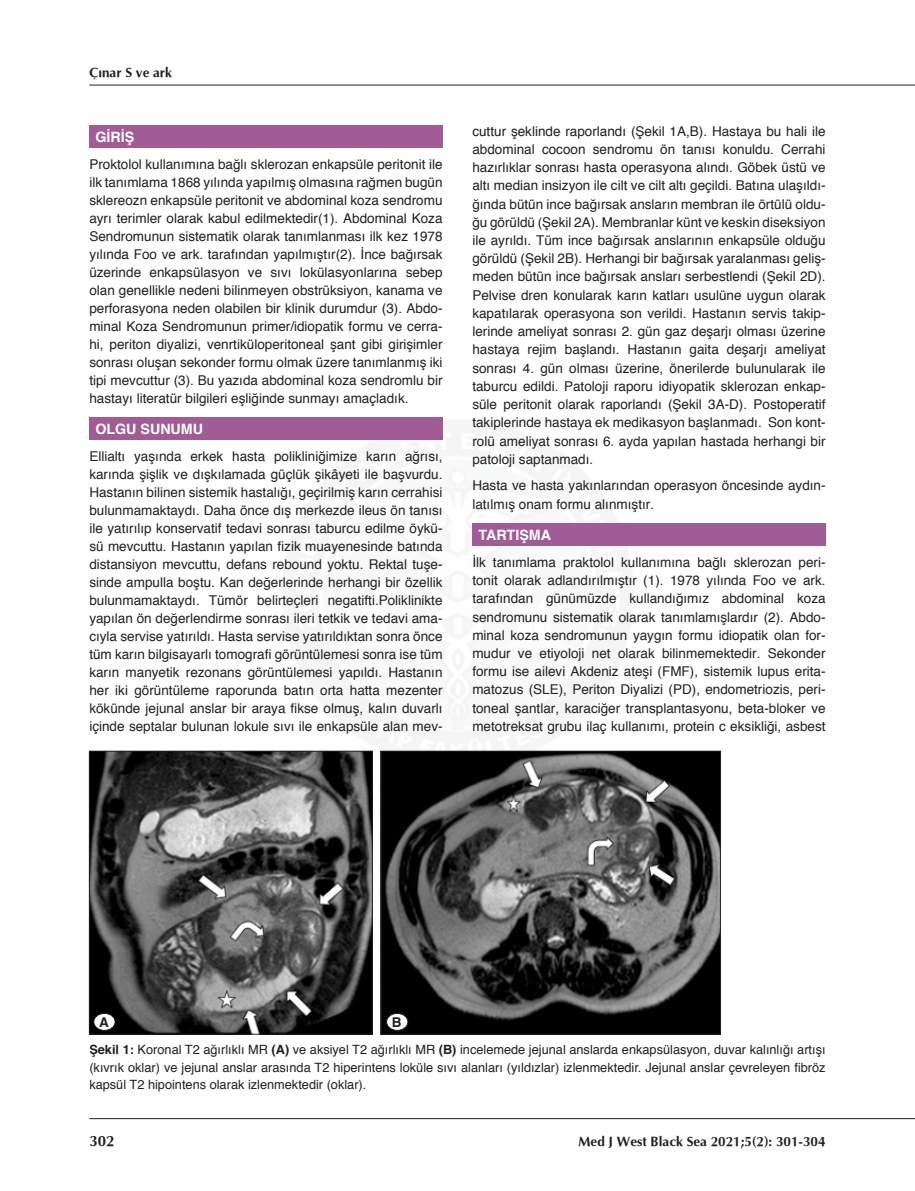
<style>
.page{position:relative;width:915px;height:1191px;background:#fff}
.page>*{position:absolute;margin:0;border:0;box-sizing:border-box;transform-origin:0 0}
.t1{font:700 15px "Optima";color:#231f20}
.t2{font:700 14.25px "Helvetica";color:#fff}
.t3{font:13.5px/18px "Helvetica";color:#231f20;text-align:justify}
.t4{font:700 13.5px "Optima";color:#231f20}
.t5{font:700 13.5px "Helvetica";color:#231f20}
.t6{font:12.75px/17.2px "Helvetica";color:#231f20;text-align:justify}
.s1{font-weight:700}
</style>
<div class="page">
<hr style="left:89px;top:85px;width:825px;height:1px;background:#231f20">
<hr style="left:89px;top:1118px;width:825px;height:1px;background:#231f20">
<div style="left:89px;top:125px;width:353px;height:23px;background:#a15b95"></div>
<div style="left:89px;top:417px;width:353px;height:23px;background:#a15b95"></div>
<div style="left:472px;top:523px;width:353px;height:23px;background:#a15b95"></div>
<img style="left:382px;top:753px;width:336px;height:279px">
<div style="left:380px;top:751px;width:340px;height:283px;border:1px solid #231f20"></div>
<img style="left:91px;top:753px;width:279px;height:279px">
<div style="left:89px;top:751px;width:283px;height:283px;border:1px solid #231f20"></div>
<div style="left:94px;top:1013px;width:21px;height:17px;background:#fff;border-radius:50%"></div>
<div style="left:94px;top:1013px;width:21px;height:17px;border:1px solid #231f20;border-radius:50%"></div>
<div style="left:386px;top:1013px;width:22px;height:17px;background:#fff;border-radius:50%"></div>
<div style="left:386px;top:1013px;width:22px;height:17px;border:1px solid #231f20;border-radius:50%"></div>
<p class="t4" style="left:89px;top:64px;width:84px">Çınar S ve ark</p>
<p class="t2" style="left:95px;top:126px;width:40px">GİRİŞ</p>
<p class="t3" style="left:89px;top:155px;width:354px">Proktolol kullanımına bağlı sklerozan enkapsüle peritonit ile ilk tanımlama 1868 yılında yapılmış olmasına rağmen bugün sklereozn enkapsüle peritonit ve abdominal koza sendromu ayrı terimler olarak kabul edilmektedir(1). Abdominal Koza Sendromunun sistematik olarak tanımlanması ilk kez 1978 yılında Foo ve ark. tarafından yapılmıştır(2). İnce bağırsak üzerinde enkapsülasyon ve sıvı lokülasyonlarına sebep olan genellikle nedeni bilinmeyen obstrüksiyon, kanama ve perforasyona neden olabilen bir klinik durumdur (3). Abdo&shy;minal Koza Sendromunun primer/idiopatik formu ve cerra&shy;hi, periton diyalizi, venrtiküloperitoneal şant gibi girişimler sonrası oluşan sekonder formu olmak üzere tanımlanmış iki tipi mevcuttur (3). Bu yazıda abdominal koza sendromlu bir hastayı literatür bilgileri eşliğinde sunmayı amaçladık.</p>
<p class="t2" style="left:95px;top:417px;width:109px">OLGU SUNUMU</p>
<p class="t3" style="left:89px;top:447px;width:354px">Ellialtı yaşında erkek hasta polikliniğimize karın ağrısı, karında şişlik ve dışkılamada güçlük şikâyeti ile başvurdu.<br>Hastanın bilinen sistemik hastalığı, geçirilmiş karın cerrahisi bulunmamaktaydı. Daha önce dış merkezde ileus ön tanısı ile yatırılıp konservatif tedavi sonrası taburcu edilme öykü&shy;sü mevcuttu. Hastanın yapılan fizik muayenesinde batında distansiyon mevcuttu, defans rebound yoktu. Rektal tuşe&shy;sinde ampulla boştu. Kan değerlerinde herhangi bir özellik bulunmamaktaydı. Tümör belirteçleri negatifti.Poliklinikte yapılan ön değerlendirme sonrası ileri tetkik ve tedavi ama&shy;cıyla servise yatırıldı. Hasta servise yatırıldıktan sonra önce tüm karın bilgisayarlı tomografi görüntülemesi sonra ise tüm karın manyetik rezonans görüntülemesi yapıldı. Hastanın her iki görüntüleme raporunda batın orta hatta mezenter kökünde jejunal anslar bir araya fikse olmuş, kalın duvarlı içinde septalar bulunan lokule sıvı ile enkapsüle alan mev-</p>
<p class="t3" style="left:472px;top:122px;width:354px">cuttur şeklinde raporlandı (Şekil 1A,B). Hastaya bu hali ile abdominal cocoon sendromu ön tanısı konuldu. Cerrahi hazırlıklar sonrası hasta operasyona alındı. Göbek üstü ve altı median insizyon ile cilt ve cilt altı geçildi. Batına ulaşıldı&shy;ğında bütün ince bağırsak ansların membran ile örtülü oldu&shy;ğu görüldü (Şekil 2A). Membranlar künt ve keskin diseksiyon ile ayrıldı. Tüm ince bağırsak anslarının enkapsüle olduğu görüldü (Şekil 2B). Herhangi bir bağırsak yaralanması geliş&shy;meden bütün ince bağırsak ansları serbestlendi (Şekil 2D).<br>Pelvise dren konularak karın katları usulüne uygun olarak kapatılarak operasyona son verildi. Hastanın servis takip&shy;lerinde ameliyat sonrası 2. gün gaz deşarjı olması üzerine hastaya rejim başlandı. Hastanın gaita deşarjı ameliyat sonrası 4. gün olması üzerine, önerilerde bulunularak ile taburcu edildi. Patoloji raporu idiyopatik sklerozan enkap&shy;süle peritonit olarak raporlandı (Şekil 3A-D). Postoperatif takiplerinde hastaya ek medikasyon başlanmadı. Son kont&shy;rolü ameliyat sonrası 6. ayda yapılan hastada herhangi bir patoloji saptanmadı.</p>
<p class="t3" style="left:472px;top:477px;width:354px">Hasta ve hasta yakınlarından operasyon öncesinde aydın&shy;latılmış onam formu alınmıştır.</p>
<p class="t2" style="left:478px;top:523px;width:74px">TARTIŞMA</p>
<p class="t3" style="left:472px;top:553px;width:354px">İlk tanımlama praktolol kullanımına bağlı sklerozan peri&shy;tonit olarak adlandırılmıştır (1). 1978 yılında Foo ve ark. tarafından günümüzde kullandığımız abdominal koza sendromunu sistematik olarak tanımlamışlardır (2). Abdo&shy;minal koza sendromunun yaygın formu idiopatik olan for&shy;mudur ve etiyoloji net olarak bilinmemektedir. Sekonder formu ise ailevi Akdeniz ateşi (FMF), sistemik lupus erita&shy;matozus (SLE), Periton Diyalizi (PD), endometriozis, peri&shy;toneal şantlar, karaciğer transplantasyonu, beta-bloker ve metotreksat grubu ilaç kullanımı, protein c eksikliği, asbest</p>
<p class="t5" style="left:99px;top:1011px;width:11px">A</p>
<p class="t5" style="left:391px;top:1011px;width:11px">B</p>
<p class="t6" style="left:89px;top:1041px;width:737px"><span class="s1">Şekil 1:</span> Koronal T2 ağırlıklı MR <span class="s1">(A)</span> ve aksiyel T2 ağırlıklı MR <span class="s1">(B)</span> incelemede jejunal anslarda enkapsülasyon, duvar kalınlığı artışı (kıvrık oklar) ve jejunal anslar arasında T2 hiperintens loküle sıvı alanları (yıldızlar) izlenmektedir. Jejunal anslar çevreleyen fibröz kapsül T2 hipointens olarak izlenmektedir (oklar).</p>
<p class="t1" style="left:89px;top:1131px;width:27px">302</p>
<p class="t4" style="left:578px;top:1132px;width:248px">Med J West Black Sea 2021;5(2): 301-304</p>
</div>
